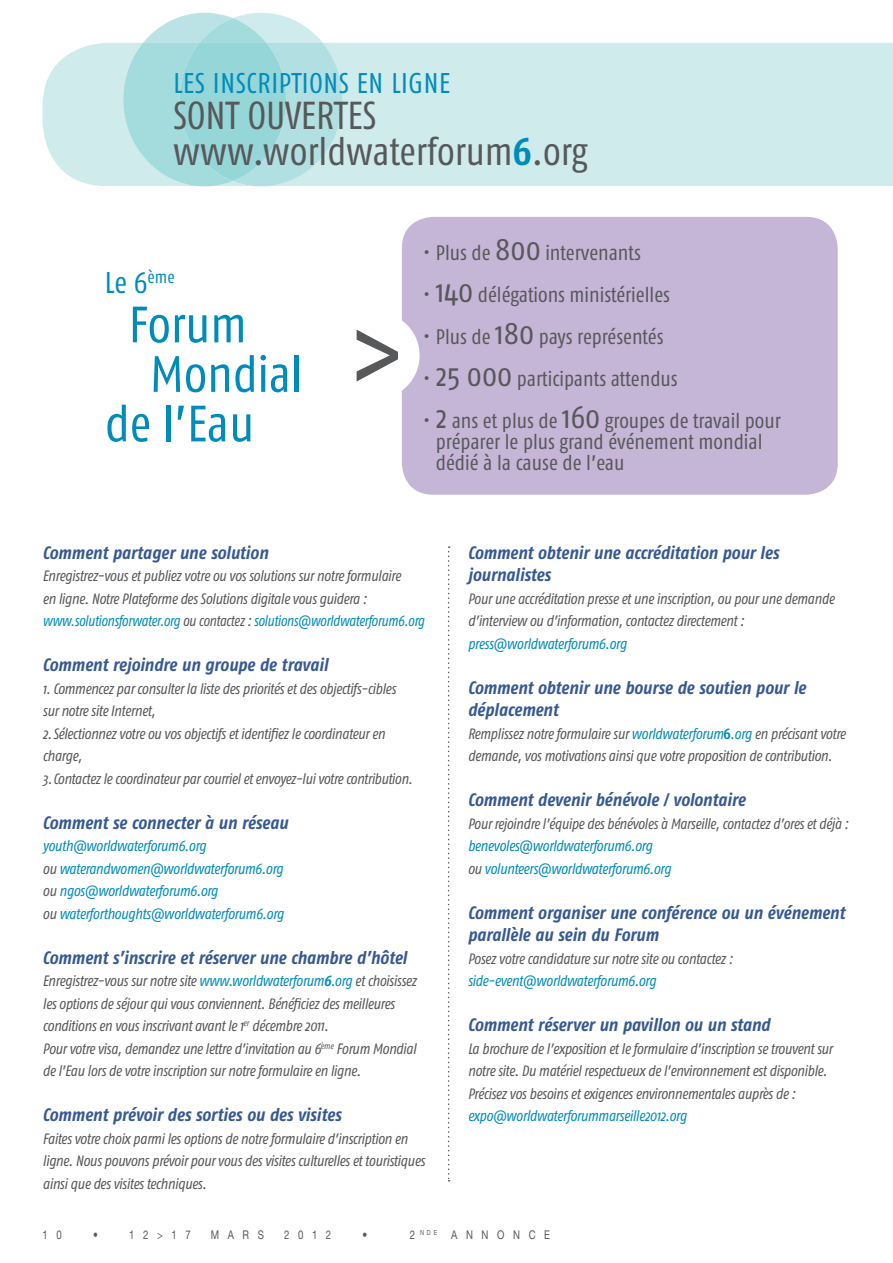
<style>
.page{position:relative;width:893px;height:1263px;background:#fff}
.page>*{position:absolute;margin:0;border:0;box-sizing:border-box;transform-origin:0 0}
.t1{font:106.05px "Fago Co";color:#57585a}
.t2{font:51px "Fago Co";letter-spacing:-.005em;color:#008cba}
.t3{font:39px/36px "Fago Co";color:#57585a}
.t4{font:30px "Fago Co";color:#008cba}
.t5{font:28.5px "Fago Co Regular Caps";color:#008cba}
.t6{font:21px/21px "Fago Co";color:#57585a}
.t7{font:italic 700 18px/22.5px "Fago Co";color:#375992}
.t8{font:italic 15px/22.5px "Fago Co";letter-spacing:-.02em;color:#57585a}
.t9{font:italic 15px/22.5px "Fago Co";letter-spacing:-.02em;color:#008cba}
.t10{font:12px "Helvetica Neue";letter-spacing:.9em;color:#57585a;scale:.8 1}
.s1{font-weight:700;color:#008cba}
.s2{font-size:31.5px}
.s3{color:#008cba}
.s4{color:#57585a}
.s5{font-weight:700;font-style:normal;color:#008cba}
</style>
<div class="page">
<div style="left:43px;top:43px;width:850px;height:143px;background:#cfebec"></div>
<svg style="left:123px;top:13px;width:220px;height:173px;background:#afdfe1"></svg>
<svg style="left:448px;top:546px;width:2px;height:635px"></svg>
<div style="left:402px;top:217px;width:436px;height:278px;background:#c5b5d7;border-radius:31px"></div>
<div style="left:335px;top:315px;width:82px;height:81px;background:#fff;border-radius:50%"></div>
<div style="left:332px;top:312px;width:88px;height:87px;border:5px solid #fff;border-radius:50%"></div>
<h3 class="t5" style="left:173px;top:67px;width:279px">LES INSCRIPTIONS EN LIGNE</h3>
<h3 class="t3" style="left:173px;top:97px;width:416px">SONT OUVERTES www.worldwaterforum<span class="s1">6</span>.org</h3>
<h3 class="t4" style="left:105px;top:265px;width:71px">Le 6<sup>ème</sup></h3>
<h2 class="t2" style="left:129px;top:296px;width:119px">Forum</h2>
<h2 class="t2" style="left:150px;top:345px;width:154px">Mondial</h2>
<h2 class="t2" style="left:105px;top:395px;width:151px">de l’Eau</h2>
<h1 class="t1" style="left:349px;top:294px;width:58px">&gt;</h1>
<h3 class="t6" style="left:423px;top:242px;width:219px">• Plus de <span class="s2">800</span> intervenants</h3>
<h3 class="t6" style="left:423px;top:284px;width:248px">• <span class="s2">140</span> délégations ministérielles</h3>
<h3 class="t6" style="left:423px;top:326px;width:242px">• Plus de <span class="s2">180</span> pays représentés</h3>
<h3 class="t6" style="left:423px;top:368px;width:256px">• <span class="s2">25 000</span> participants attendus</h3>
<h3 class="t6" style="left:436px;top:410px;width:346px;text-indent:-13px">• <span class="s2">2</span> ans et plus de <span class="s2">160</span> groupes de travail pour préparer le plus grand événement mondial dédié à la cause de l’eau</h3>
<p class="t7" style="left:43px;top:541px;width:227px">Comment partager une solution</p>
<p class="t8" style="left:43px;top:564px;width:384px">Enregistrez-vous et publiez votre ou vos solutions sur notre formulaire<br>en ligne. Notre Plateforme des Solutions digitale vous guidera : <span class="s3">www.solutionsforwater.org</span> ou contactez : <span class="s3">solutions@worldwaterforum6.org</span></p>
<p class="t7" style="left:43px;top:653px;width:287px">Comment rejoindre un groupe de travail</p>
<p class="t8" style="left:43px;top:677px;width:355px">1. Commencez par consulter la liste des priorités et des objectifs-cibles sur notre site Internet,</p>
<p class="t8" style="left:43px;top:722px;width:344px">2. Sélectionnez votre ou vos objectifs et identifiez le coordinateur en charge,</p>
<p class="t8" style="left:43px;top:767px;width:371px">3. Contactez le coordinateur par courriel et envoyez-lui votre contribution.</p>
<p class="t7" style="left:43px;top:811px;width:247px">Comment se connecter à un réseau</p>
<p class="t9" style="left:43px;top:834px;width:243px">youth@worldwaterforum6.org<br><span class="s4">ou</span> waterandwomen@worldwaterforum6.org <span class="s4">ou</span> ngos@worldwaterforum6.org<br><span class="s4">ou</span> waterforthoughts@worldwaterforum6.org</p>
<p class="t7" style="left:43px;top:946px;width:366px">Comment s’inscrire et réserver une chambre d’hôtel</p>
<p class="t8" style="left:43px;top:969px;width:376px">Enregistrez-vous sur notre site <span class="s3">www.worldwaterforum</span><span class="s1">6</span><span class="s3">.org</span> et choisissez les options de séjour qui vous conviennent. Bénéficiez des meilleures conditions en vous inscrivant avant le 1<sup>er</sup> décembre 2011.<br>Pour votre visa, demandez une lettre d’invitation au 6<sup>ème</sup> Forum Mondial de l’Eau lors de votre inscription sur notre formulaire en ligne.</p>
<p class="t7" style="left:43px;top:1103px;width:300px">Comment prévoir des sorties ou des visites</p>
<p class="t8" style="left:43px;top:1127px;width:384px">Faites votre choix parmi les options de notre formulaire d’inscription en ligne. Nous pouvons prévoir pour vous des visites culturelles et touristiques ainsi que des visites techniques.</p>
<p class="t7" style="left:468px;top:541px;width:313px">Comment obtenir une accréditation pour les journalistes</p>
<p class="t8" style="left:468px;top:587px;width:368px">Pour une accréditation presse et une inscription, ou pour une demande d’interview ou d’information, contactez directement :</p>
<p class="t9" style="left:468px;top:632px;width:160px">press@worldwaterforum6.org</p>
<p class="t7" style="left:468px;top:676px;width:340px">Comment obtenir une bourse de soutien pour le déplacement</p>
<p class="t8" style="left:468px;top:722px;width:379px">Remplissez notre formulaire sur <span class="s3">worldwaterforum</span><span class="s5">6</span><span class="s3">.org</span> en précisant votre demande, vos motivations ainsi que votre proposition de contribution.</p>
<p class="t7" style="left:468px;top:788px;width:279px">Comment devenir bénévole / volontaire</p>
<p class="t8" style="left:468px;top:812px;width:382px">Pour rejoindre l’équipe des bénévoles à Marseille, contactez d’ores et déjà :</p>
<p class="t9" style="left:468px;top:834px;width:205px">benevoles@worldwaterforum6.org<br><span class="s4">ou</span> volunteers@worldwaterforum6.org</p>
<p class="t7" style="left:468px;top:901px;width:379px">Comment organiser une conférence ou un événement parallèle au sein du Forum</p>
<p class="t8" style="left:468px;top:947px;width:266px">Posez votre candidature sur notre site ou contactez :</p>
<p class="t9" style="left:468px;top:969px;width:190px">side-event@worldwaterforum6.org</p>
<p class="t7" style="left:468px;top:1013px;width:304px">Comment réserver un pavillon ou un stand</p>
<p class="t8" style="left:468px;top:1037px;width:366px">La brochure de l’exposition et le formulaire d’inscription se trouvent sur notre site. Du matériel respectueux de l’environnement est disponible.<br>Précisez vos besoins et exigences environnementales auprès de :</p>
<p class="t9" style="left:468px;top:1104px;width:220px">expo@worldwaterforummarseille2012.org</p>
<p class="t10" style="left:43px;top:1228px;width:26px">1 0</p>
<p class="t10" style="left:93px;top:1228px;width:7px">•</p>
<p class="t10" style="left:129px;top:1228px;width:79px">12&gt;17</p>
<p class="t10" style="left:211px;top:1228px;width:68px">MARS</p>
<p class="t10" style="left:284px;top:1228px;width:61px">2012</p>
<p class="t10" style="left:363px;top:1228px;width:8px">•</p>
<p class="t10" style="left:410px;top:1228px;width:177px">2<sup>NDE</sup> ANNONCE</p>
</div>
